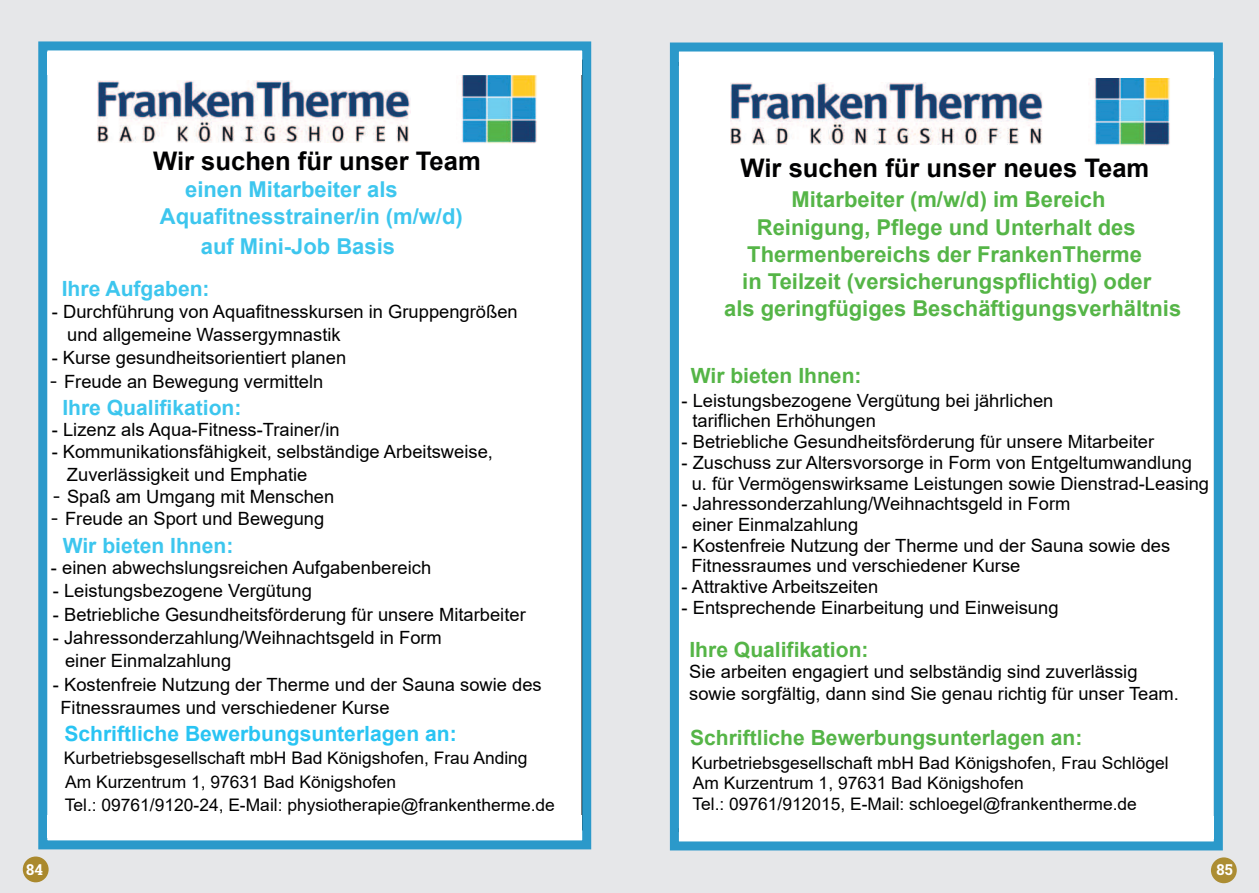
<style>
.page{position:relative;width:1259px;height:893px;background:#fff}
.page>*{position:absolute;margin:0;border:0;box-sizing:border-box;transform-origin:0 0}
.t1{font:700 25.65px "Arial";color:#000001}
.t2{font:700 21.9px/27.3px "Arial";color:#55b547;text-align:center}
.t3{font:700 21.9px/27.2px "Arial";color:#3dc6ee}
.t4{font:700 21px "Arial";color:#55b547}
.t5{font:700 21px "Arial";color:#3dc6ee}
.t6{font:700 21px "Arial";color:#29c4f3}
.t7{font:18.3px/23.1px "Arial";color:#000001}
.t8{font:18.15px/20.5px "Arial";color:#000001}
.t9{font:17.25px/20.7px "Arial";color:#000001}
.t10{font:700 15px "Roboto Slab";color:#fff}
.s1{font-family:"Verdana"}
</style>
<div class="page">
<div style="left:630px;top:0;width:629px;height:893px;background:#e6e7e9"></div>
<div style="left:674px;top:47px;width:544px;height:799px;background:#fff"></div>
<img style="left:1094px;top:78px;width:76px;height:68px">
<img style="left:730px;top:82px;width:313px;height:63px">
<div style="left:670px;top:43px;width:552px;height:807px;border:9px solid #2b99ca"></div>
<div style="left:679px;top:55px;width:534px;height:23px;background:#fff"></div>
<div style="left:679px;top:816px;width:534px;height:23px;background:#fff"></div>
<div style="left:0;top:0;width:629px;height:893px;background:#e6e7e9"></div>
<div style="left:48px;top:75px;width:533px;height:740px;background:#fff"></div>
<img style="left:456px;top:75px;width:83px;height:70px">
<img style="left:98px;top:80px;width:313px;height:63px">
<div style="left:38px;top:41px;width:553px;height:808px;border:9px solid #2b99ca"></div>
<div style="left:47px;top:52px;width:535px;height:23px;background:#fff"></div>
<div style="left:48px;top:815px;width:534px;height:23px;background:#fff"></div>
<div style="left:1211px;top:857px;width:25px;height:26px;background:#ac8d33;border-radius:50%"></div>
<div style="left:23px;top:856px;width:26px;height:26px;background:#aa892d;border-radius:50%"></div>
<h1 class="t1" style="left:153px;top:151px;width:329px">Wir suchen für unser Team</h1>
<p class="t3" style="left:160px;top:178px;width:304px;text-indent:25px">einen Mitarbeiter als<br>Aquafitnesstrainer/in (m/w/d)</p>
<p class="t3" style="left:201px;top:234px;width:196px">auf Mini-Job Basis</p>
<p class="t5" style="left:62px;top:281px;width:149px">Ihre Aufgaben:</p>
<p class="t7" style="left:67px;top:302px;width:452px;text-indent:-15px">- Durchführung von Aquafitnesskursen in Gruppengrößen und allgemeine Wassergymnastik</p>
<p class="t7" style="left:52px;top:348px;width:296px">- Kurse gesundheitsorientiert planen</p>
<p class="t7" style="left:49px;top:372px;width:275px"><span class="s1">-</span> Freude an Bewegung vermitteln</p>
<p class="t5" style="left:62px;top:400px;width:181px">Ihre Qualifikation:</p>
<p class="t7" style="left:52px;top:419px;width:289px">- Lizenz als Aqua-Fitness-Trainer/in</p>
<p class="t7" style="left:67px;top:442px;width:427px;text-indent:-15px">- Kommunikationsfähigkeit, selbständige Arbeitsweise,<br>Zuverlässigkeit und Emphatie</p>
<p class="t7" style="left:52px;top:486px;width:283px"><span class="s1">-</span> Spaß am Umgang mit Menschen</p>
<p class="t7" style="left:50px;top:508px;width:275px"><span class="s1">-</span> Freude an Sport und Bewegung</p>
<p class="t5" style="left:63px;top:538px;width:172px">Wir bieten Ihnen:</p>
<p class="t7" style="left:51px;top:558px;width:382px">- einen abwechslungsreichen Aufgabenbereich</p>
<p class="t7" style="left:53px;top:605px;width:474px">- Betriebliche Gesundheitsförderung für unsere Mitarbeiter</p>
<p class="t7" style="left:65px;top:628px;width:378px;text-indent:-12px">- Jahressonderzahlung/Weihnachtsgeld in Form einer Einmalzahlung</p>
<p class="t7" style="left:60px;top:674px;width:483px;text-indent:-7px">- Kostenfreie Nutzung der Therme und der Sauna sowie des<br>Fitnessraumes und verschiedener Kurse</p>
<p class="t7" style="left:53px;top:581px;width:260px">- Leistungsbezogene Vergütung</p>
<p class="t6" style="left:64px;top:726px;width:394px">Schriftliche Bewerbungsunterlagen an:</p>
<p class="t9" style="left:64px;top:748px;width:492px;line-height:23.4px">Kurbetriebsgesellschaft mbH Bad Königshofen, Frau Anding<br>Am Kurzentrum 1, 97631 Bad Königshofen<br>Tel.: 09761/9120-24, E-Mail: physiotherapie@frankentherme.de</p>
<h1 class="t1" style="left:740px;top:150px;width:410px">Wir suchen für unser neues Team</h1>
<p class="t2" style="left:757px;top:186px;width:380px">Mitarbeiter (m/w/d) im Bereich<br>Reinigung, Pflege und Unterhalt des</p>
<p class="t2" style="left:742px;top:268px;width:410px">in Teilzeit (versicherungspflichtig) oder</p>
<p class="t2" style="left:747px;top:240px;width:396px">Thermenbereichs der FrankenTherme</p>
<p class="t2" style="left:724px;top:295px;width:458px">als geringfügiges Beschäftigungsverhältnis</p>
<p class="t4" style="left:691px;top:360px;width:172px">Wir bieten Ihnen:</p>
<p class="t8" style="left:681px;top:392px;width:373px">- Leistungsbezogene Vergütung bei jährlichen</p>
<p class="t8" style="left:681px;top:433px;width:474px">- Betriebliche Gesundheitsförderung für unsere Mitarbeiter</p>
<p class="t8" style="left:691px;top:453px;width:519px;line-height:21px;text-indent:-10px">- Zuschuss zur Altersvorsorge in Form von Entgeltumwandlung u. für Vermögenswirksame Leistungen sowie Dienstrad-Leasing</p>
<p class="t8" style="left:692px;top:495px;width:380px;text-indent:-11px">- Jahressonderzahlung/Weihnachtsgeld in Form einer Einmalzahlung</p>
<p class="t8" style="left:691px;top:537px;width:480px;text-indent:-10px">- Kostenfreie Nutzung der Therme und der Sauna sowie des<br>Fitnessraumes und verschiedener Kurse</p>
<p class="t8" style="left:692px;top:412px;width:185px">tariflichen Erhöhungen</p>
<p class="t8" style="left:681px;top:578px;width:198px">- Attraktive Arbeitszeiten</p>
<p class="t8" style="left:681px;top:599px;width:378px">- Entsprechende Einarbeitung und Einweisung</p>
<p class="t4" style="left:689px;top:635px;width:181px">Ihre Qualifikation:</p>
<p class="t8" style="left:689px;top:663px;width:450px">Sie arbeiten engagiert und selbständig sind zuverlässig</p>
<p class="t8" style="left:689px;top:685px;width:491px">sowie sorgfältig, dann sind Sie genau richtig für unser Team.</p>
<p class="t4" style="left:690px;top:723px;width:394px">Schriftliche Bewerbungsunterlagen an:</p>
<p class="t9" style="left:691px;top:754px;width:478px">Kurbetriebsgesellschaft mbH Bad Königshofen, Frau Schlögel<br>Am Kurzentrum 1, 97631 Bad Königshofen<br>Tel.: 09761/912015, E-Mail: schloegel@frankentherme.de</p>
<p class="t10" style="left:26px;top:861px;width:18px">84</p>
<p class="t10" style="left:1216px;top:861px;width:18px">85</p>
</div>
